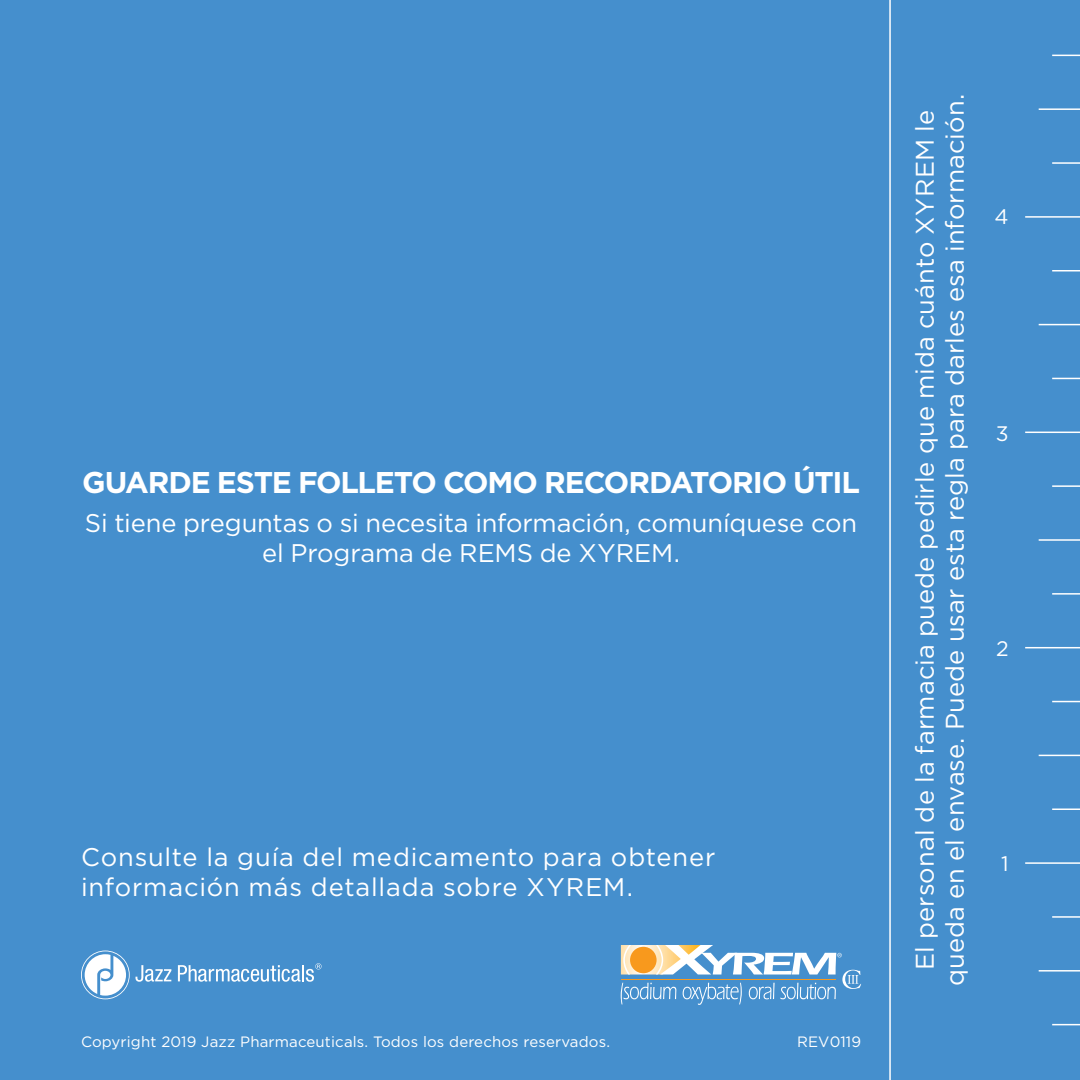
<style>
.page{position:relative;width:1080px;height:1080px;background:#458fcd}
.page>*{position:absolute;margin:0;border:0;box-sizing:border-box;transform-origin:0 0}
.t1{font:700 30px "Gotham";letter-spacing:-.04em;color:#fff}
.t2{font:25.5px/30px "Gotham";letter-spacing:.005em;color:#fff;text-align:center}
.t3{font:25.5px/30px "Gotham";letter-spacing:.035em;color:#fff}
.t4{font:21px "Gotham";color:#fff}
.t5{font:15px "Gotham";letter-spacing:.01em;color:#fff}
</style>
<div class="page">
<svg style="left:621px;top:945px;width:240px;height:60px"></svg>
<svg style="left:136px;top:965px;width:35px;height:17px"></svg>
<svg style="left:81px;top:951px;width:49px;height:48px"></svg>
<svg style="left:178px;top:963px;width:144px;height:19px"></svg>
<hr style="left:889px;top:0;width:2px;height:1080px;background:#fff">
<hr style="left:1025px;top:216px;width:55px;height:2px;background:#fff">
<hr style="left:1025px;top:432px;width:55px;height:1px;background:#fff">
<hr style="left:1025px;top:647px;width:55px;height:1px;background:#fff">
<hr style="left:1025px;top:862px;width:55px;height:2px;background:#fff">
<hr style="left:1039px;top:108px;width:41px;height:2px;background:#fff">
<hr style="left:1039px;top:324px;width:41px;height:1px;background:#fff">
<hr style="left:1039px;top:539px;width:41px;height:2px;background:#fff">
<hr style="left:1039px;top:755px;width:41px;height:1px;background:#fff">
<hr style="left:1039px;top:970px;width:41px;height:2px;background:#fff">
<svg style="left:1052px;top:55px;width:28px;height:1px"></svg>
<hr style="left:1052px;top:270px;width:28px;height:2px;background:#fff">
<hr style="left:1052px;top:485px;width:28px;height:2px;background:#fff">
<svg style="left:1052px;top:701px;width:28px;height:1px"></svg>
<hr style="left:1052px;top:916px;width:28px;height:2px;background:#fff">
<hr style="left:1052px;top:162px;width:28px;height:2px;background:#fff">
<svg style="left:1052px;top:378px;width:28px;height:1px"></svg>
<hr style="left:1052px;top:593px;width:28px;height:2px;background:#fff">
<hr style="left:1052px;top:808px;width:28px;height:2px;background:#fff">
<svg style="left:1052px;top:1024px;width:28px;height:1px"></svg>
<p class="t1" style="left:82px;top:463px;width:780px">GUARDE ESTE FOLLETO COMO RECORDATORIO ÚTIL</p>
<p class="t2" style="left:85px;top:508px;width:774px">Si tiene preguntas o si necesita información, comuníquese con el Programa de REMS de XYREM.</p>
<p class="t3" style="left:81px;top:842px;width:636px">Consulte la guía del medicamento para obtener información más detallada sobre XYREM.</p>
<p class="t5" style="left:81px;top:1032px;width:531px">Copyright 2019 Jazz Pharmaceuticals. Todos los derechos reservados.</p>
<p class="t5" style="left:797px;top:1032px;width:66px">REV0119</p>
<p class="t2" style="left:909px;top:986px;width:894px;rotate:-90deg">El personal de la farmacia puede pedirle que mida cuánto XYREM le queda en el envase. Puede usar esta regla para darles esa información.</p>
<p class="t4" style="left:995px;top:204px;width:16px">4</p>
<p class="t4" style="left:996px;top:420px;width:14px">3</p>
<p class="t4" style="left:996px;top:635px;width:14px">2</p>
<p class="t4" style="left:1001px;top:851px;width:9px">1</p>
</div>
